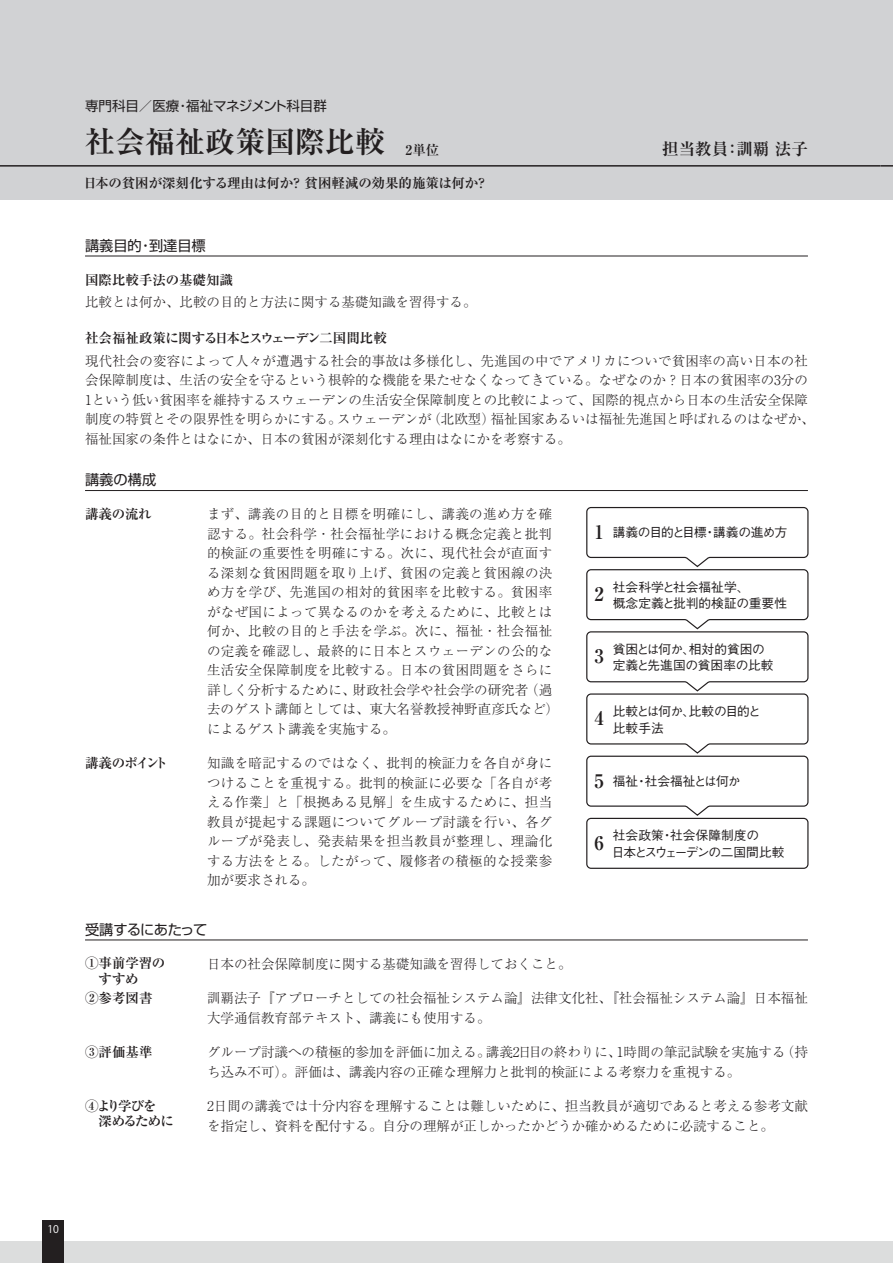
<style>
.page{position:relative;width:893px;height:1263px;background:#fff}
.page>*{position:absolute;margin:0;border:0;box-sizing:border-box;transform-origin:0 0}
.t1{font:700 30px "Ryumin Pro";color:#231f20}
.t2{font:700 18.75px "Ryumin Pro";color:#231f20}
.t3{font:700 16.5px "Ryumin Pro";color:#231f20}
.t4{font:14.25px "Shin Go Pro";letter-spacing:-.005em;color:#231f20}
.t5{font:14.25px "Shin Go Pro";letter-spacing:-.05em;color:#231f20}
.t6{font:300 13.5px/19.5px "Ryumin Pro";color:#231f20}
.t7{font:300 13.5px/19.5px "Ryumin Pro";letter-spacing:.025em;color:#231f20}
.t8{font:700 13.5px "Ryumin Pro";letter-spacing:-.01em;color:#231f20}
.t9{font:700 13.5px "Ryumin Pro";letter-spacing:-.045em;color:#231f20}
.t10{font:13.5px "Shin Go Pro";letter-spacing:-.005em;color:#231f20}
.t11{font:700 13.5px/15.8px "Ryumin Pro";letter-spacing:-.09em;color:#231f20}
.t12{font:700 13.5px "Ryumin Pro";letter-spacing:-.105em;color:#231f20}
.t13{font:500 12.75px/16.5px "Gothic BBB Pro";letter-spacing:-.015em;color:#231f20}
.t14{font:500 12.75px/16.5px "Gothic BBB Pro";letter-spacing:-.065em;color:#231f20}
.t15{font:500 12.75px "Gothic BBB Pro";letter-spacing:-.035em;color:#231f20}
.t16{font:10.5px "Koz Go Pro";color:#fff}
.s1{font-family:"Ryumin Pro";font-weight:700;font-size:18.75px}
</style>
<div class="page">
<div style="left:0;top:1242px;width:893px;height:21px;background:#dcdddd"></div>
<div style="left:43px;top:1220px;width:21px;height:43px;background:#231f20"></div>
<div style="left:0;top:0;width:893px;height:200px;background:#d1d2d4"></div>
<hr style="left:0;top:165px;width:893px;height:2px;background:#231f20">
<svg style="left:586px;top:506px;width:223px;height:310px"></svg>
<div style="left:586px;top:818px;width:222px;height:51px;border:1px solid #231f20;border-radius:4px"></div>
<hr style="left:85px;top:939px;width:723px;height:1px;background:#231f20">
<hr style="left:85px;top:256px;width:723px;height:1px;background:#231f20">
<hr style="left:85px;top:490px;width:723px;height:1px;background:#231f20">
<svg style="left:880px;top:165px;width:13px;height:2px"></svg>
<p class="t10" style="left:85px;top:94px;width:243px">専門科目／医療・福祉マネジメント科目群</p>
<h1 class="t1" style="left:85px;top:118px;width:302px">社会福祉政策国際比較</h1>
<p class="t8" style="left:83px;top:172px;width:407px">日本の貧困が深刻化する理由は何か？ 貧困軽減の効果的施策は何か？</p>
<p class="t8" style="left:406px;top:139px;width:35px">2単位</p>
<p class="t4" style="left:85px;top:234px;width:122px">講義目的・到達目標</p>
<p class="t8" style="left:85px;top:269px;width:150px">国際比較手法の基礎知識</p>
<p class="t6" style="left:85px;top:291px;width:393px">比較とは何か、比較の目的と方法に関する基礎知識を習得する。</p>
<p class="t9" style="left:85px;top:327px;width:303px">社会福祉政策に関する日本とスウェーデン二国間比較</p>
<p class="t3" style="left:662px;top:135px;width:147px">担当教員：訓覇 法子</p>
<p class="t6" style="left:85px;top:350px;width:731px">現代社会の変容によって人々が遭遇する社会的事故は多様化し、先進国の中でアメリカについで貧困率の高い日本の社会保障制度は、生活の安全を守るという根幹的な機能を果たせなくなってきている。なぜなのか？日本の貧困率の3分の1という低い貧困率を維持するスウェーデンの生活安全保障制度との比較によって、国際的視点から日本の生活安全保障制度の特質とその限界性を明らかにする。スウェーデンが（北欧型）福祉国家あるいは福祉先進国と呼ばれるのはなぜか、福祉国家の条件とはなにか、日本の貧困が深刻化する理由はなにかを考察する。</p>
<p class="t4" style="left:85px;top:468px;width:73px">講義の構成</p>
<p class="t8" style="left:85px;top:503px;width:68px">講義の流れ</p>
<p class="t12" style="left:85px;top:752px;width:84px">講義のポイント</p>
<p class="t7" style="left:207px;top:503px;width:353px">まず、講義の目的と目標を明確にし、講義の進め方を確認する。社会科学・社会福祉学における概念定義と批判的検証の重要性を明確にする。次に、現代社会が直面する深刻な貧困問題を取り上げ、貧困の定義と貧困線の決め方を学び、先進国の相対的貧困率を比較する。貧困率がなぜ国によって異なるのかを考えるために、比較とは何か、比較の目的と手法を学ぶ。次に、福祉・社会福祉の定義を確認し、最終的に日本とスウェーデンの公的な生活安全保障制度を比較する。日本の貧困問題をさらに詳しく分析するために、財政社会学や社会学の研究者（過去のゲスト講師としては、東大名誉教授神野直彦氏など）によるゲスト講義を実施する。</p>
<p class="t6" style="left:207px;top:752px;width:347px;text-align:justify">知識を暗記するのではなく、批判的検証力を各自が身につけることを重視する。批判的検証に必要な「各自が考える作業」と「根拠ある見解」を生成するために、担当教員が提起する課題についてグループ討議を行い、各グループが発表し、発表結果を担当教員が整理し、理論化する方法をとる。したがって、履修者の積極的な授業参加が要求される。</p>
<p class="t14" style="left:594px;top:522px;width:194px"><span class="s1">1</span> 講義の目的と目標・講義の進め方</p>
<h2 class="t2" style="left:594px;top:579px;width:11px">2</h2>
<p class="t13" style="left:613px;top:577px;width:176px">社会科学と社会福祉学、<br>概念定義と批判的検証の重要性</p>
<h2 class="t2" style="left:594px;top:641px;width:11px">3</h2>
<p class="t13" style="left:613px;top:639px;width:162px">貧困とは何か、相対的貧困の定義と先進国の貧困率の比較</p>
<h2 class="t2" style="left:594px;top:703px;width:11px">4</h2>
<p class="t14" style="left:613px;top:701px;width:150px">比較とは何か、比較の目的と比較手法</p>
<p class="t15" style="left:594px;top:771px;width:148px"><span class="s1">5</span> 福祉・社会福祉とは何か</p>
<h2 class="t2" style="left:594px;top:828px;width:11px">6</h2>
<p class="t13" style="left:612px;top:826px;width:174px">社会政策・社会保障制度の<br>日本とスウェーデンの二国間比較</p>
<p class="t5" style="left:85px;top:918px;width:124px">受講するにあたって</p>
<p class="t8" style="left:85px;top:952px;width:82px">①事前学習の</p>
<p class="t6" style="left:207px;top:953px;width:366px">日本の社会保障制度に関する基礎知識を習得しておくこと。</p>
<p class="t8" style="left:85px;top:968px;width:55px">　すすめ</p>
<p class="t6" style="left:207px;top:987px;width:602px">訓覇法子『アプローチとしての社会福祉システム論』法律文化社、『社会福祉システム論』日本福祉大学通信教育部テキスト、講義にも使用する。</p>
<p class="t8" style="left:85px;top:987px;width:69px">②参考図書</p>
<p class="t8" style="left:85px;top:1041px;width:69px">③評価基準</p>
<p class="t11" style="left:85px;top:1097px;width:90px">④より学びを<br>　深めるために</p>
<p class="t6" style="left:207px;top:1041px;width:602px">グループ討議への積極的参加を評価に加える。講義2日目の終わりに、1時間の筆記試験を実施する（持ち込み不可）。評価は、講義内容の正確な理解力と批判的検証による考察力を重視する。</p>
<p class="t6" style="left:207px;top:1095px;width:602px">2日間の講義では十分内容を理解することは難しいために、担当教員が適切であると考える参考文献を指定し、資料を配付する。自分の理解が正しかったかどうか確かめるために必読すること。</p>
<p class="t16" style="left:47px;top:1223px;width:13px">10</p>
</div>
